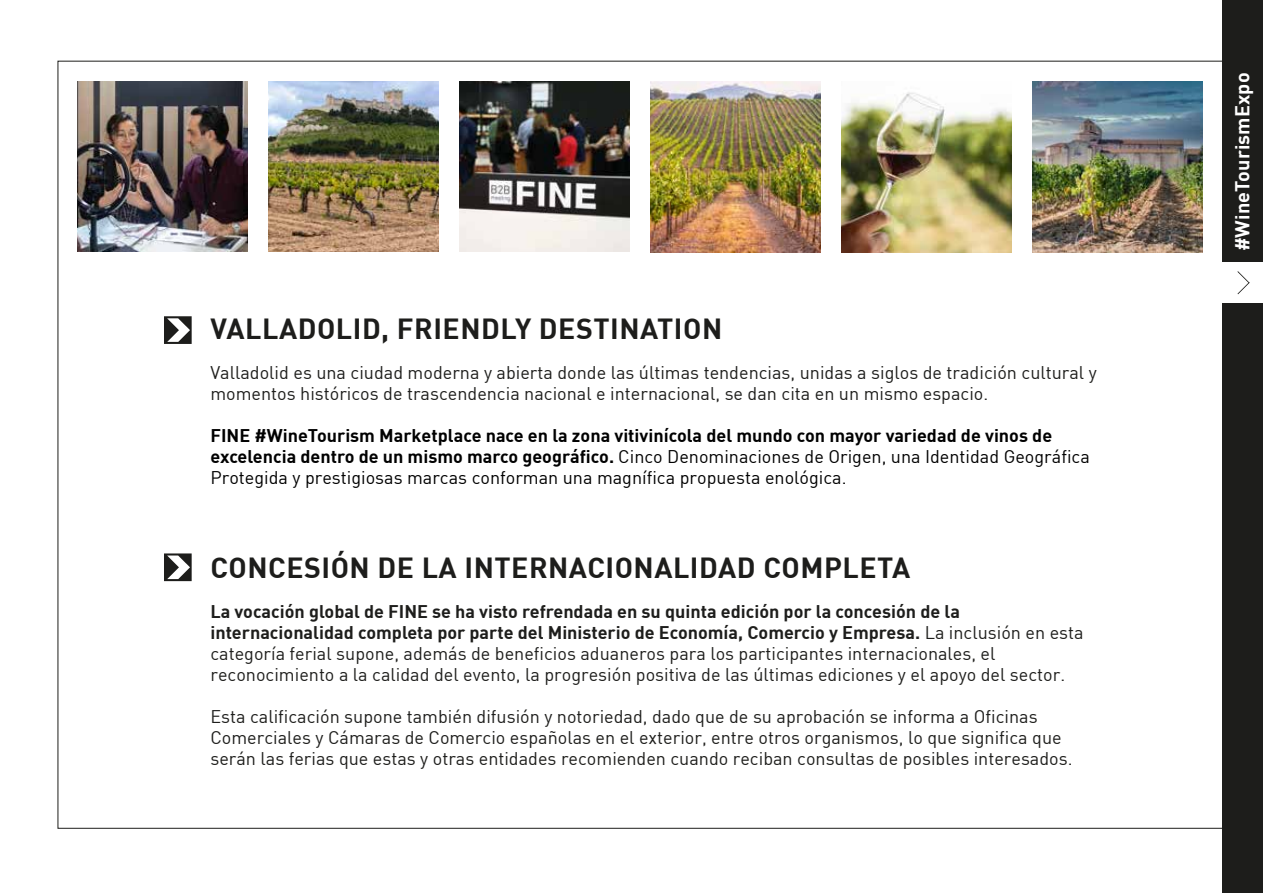
<style>
.page{position:relative;width:1263px;height:893px;background:#fff}
.page>*{position:absolute;margin:0;border:0;box-sizing:border-box;transform-origin:0 0}
.t1{font:700 28.5px "DIN";letter-spacing:.02em;color:#1d1d1b}
.t2{font:700 19.8px "DIN";letter-spacing:.005em;color:#fff}
.t3{font:18px/21px "DIN";color:#1e1e1c}
.t4{font:700 18px/21px "DIN";color:#010101}
.s1{font-weight:400}
.s2{font-weight:700}
</style>
<div class="page">
<div style="left:1222px;top:0;width:41px;height:893px;background:#1d1d1b"></div>
<div style="left:1222px;top:262px;width:41px;height:40px;background:#fff"></div>
<svg style="left:1237px;top:271px;width:12px;height:23px"></svg>
<img style="left:1032px;top:82px;width:170px;height:170px">
<img style="left:841px;top:92px;width:170px;height:160px">
<img style="left:650px;top:82px;width:170px;height:170px">
<img style="left:459px;top:82px;width:170px;height:170px">
<img style="left:268px;top:82px;width:170px;height:170px">
<img style="left:77px;top:82px;width:171px;height:170px">
<svg style="left:164px;top:316px;width:28px;height:28px"></svg>
<svg style="left:164px;top:553px;width:28px;height:28px"></svg>
<h1 class="t1" style="left:210px;top:310px;width:513px">VALLADOLID, FRIENDLY DESTINATION</h1>
<p class="t3" style="left:210px;top:362px;width:888px">Valladolid es una ciudad moderna y abierta donde las últimas tendencias, unidas a siglos de tradición cultural y momentos históricos de trascendencia nacional e internacional, se dan cita en un mismo espacio.</p>
<p class="t4" style="left:210px;top:424px;width:881px">FINE #WineTourism Marketplace nace en la zona vitivinícola del mundo con mayor variedad de vinos de excelencia dentro de un mismo marco geográfico. <span class="s1">Cinco Denominaciones de Origen, una Identidad Geográfica<br>Protegida y prestigiosas marcas conforman una magnífica propuesta enológica.</span></p>
<h1 class="t1" style="left:210px;top:549px;width:701px">CONCESIÓN DE LA INTERNACIONALIDAD COMPLETA</h1>
<p class="t3" style="left:210px;top:600px;width:875px"><span class="s2">La vocación global de FINE se ha visto refrendada en su quinta edición por la concesión de la internacionalidad completa por parte del Ministerio de Economía, Comercio y Empresa.</span> La inclusión en esta categoría ferial supone, además de beneficios aduaneros para los participantes internacionales, el reconocimiento a la calidad del evento, la progresión positiva de las últimas ediciones y el apoyo del sector.</p>
<p class="t3" style="left:210px;top:705px;width:864px">Esta calificación supone también difusión y notoriedad, dado que de su aprobación se informa a Oficinas<br>Comerciales y Cámaras de Comercio españolas en el exterior, entre otros organismos, lo que significa que serán las ferias que estas y otras entidades recomienden cuando reciban consultas de posibles interesados.</p>
<p class="t2" style="left:1229px;top:251px;width:180px;rotate:-90deg">#WineTourismExpo</p>
</div>
